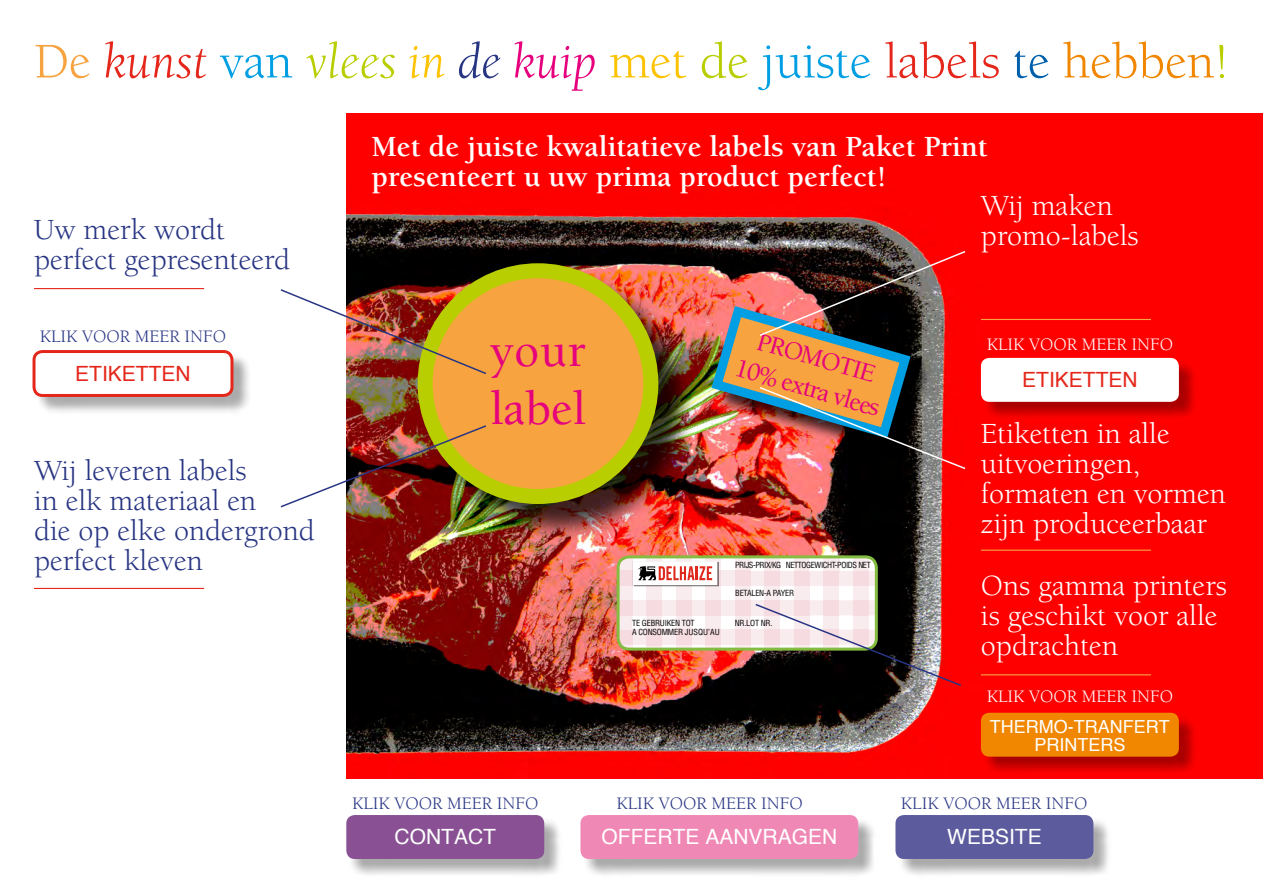
<style>
.page{position:relative;width:1263px;height:893px;background:#fff}
.page>*{position:absolute;margin:0;border:0;box-sizing:border-box;transform-origin:0 0}
.t1{font:51.15px "Berkeley LT";color:#009fe3}
.t2{font:500 48.75px/58.5px "Berkeley LT";color:#e6007d}
.t3{font:30px/30px "Berkeley LT";color:#fff}
.t4{font:30px/30px "Berkeley LT";color:#283583}
.t5{font:700 30px/30px "Berkeley LT";color:#fff}
.t6{font:500 26.1px/31.3px "Berkeley LT";color:#e6007d;text-align:center}
.t7{font:21px "Helvetica";color:#fff}
.t8{font:21px "Helvetica";color:#e5271b}
.t9{font:18px "Berkeley LT";color:#283583}
.t10{font:18px "Berkeley LT";color:#fff}
.t11{font:18px/18px "Helvetica";color:#fff;text-align:center}
.t12{font:condensed 8.25px/9.9px "Helvetica";letter-spacing:-.025em;color:#000}
.t13{font:condensed 8.25px "Helvetica";letter-spacing:-.05em;color:#000}
.s1{color:#f6a340}
.s2{font-style:italic;color:#e5271b}
.s3{font-style:italic;color:#b9ce00}
.s4{font-style:italic;color:#fdc300}
.s5{font-style:italic;color:#283583}
.s6{font-style:italic;color:#e6007d}
.s7{color:#fdc300}
.s8{color:#b9ce00}
.s9{color:#e5271b}
.s10{color:#0060ac}
.s11{color:#f18700}
</style>
<div class="page">
<img style="left:346px;top:113px;width:917px;height:665px">
<div style="left:422px;top:268px;width:276px;height:275px;background:#000;opacity:.75"></div>
<div style="left:425px;top:271px;width:226px;height:225px;background:#f6a340;border-radius:50%"></div>
<div style="left:418px;top:263px;width:240px;height:241px;border:15px solid #b9ce00;border-radius:50%"></div>
<img style="left:280px;top:288px;width:208px;height:87px">
<img style="left:280px;top:424px;width:208px;height:85px">
<img style="left:706px;top:250px;width:261px;height:220px">
<div style="left:617px;top:555px;width:261px;height:96px;border:3px solid #83bc41;border-radius:11px"></div>
<img style="left:618px;top:557px;width:345px;height:130px">
<hr style="left:34px;top:288px;width:170px;height:1px;background:#e5271b">
<hr style="left:981px;top:319px;width:170px;height:1px;background:#f6a340">
<hr style="left:981px;top:550px;width:170px;height:1px;background:#f6a340">
<hr style="left:981px;top:674px;width:170px;height:1px;background:#f6a340">
<hr style="left:34px;top:588px;width:170px;height:1px;background:#e5271b">
<div style="left:35px;top:353px;width:217px;height:62px;background:#000;opacity:.33"></div>
<div style="left:34px;top:351px;width:198px;height:44px;background:#fff;border-radius:9px"></div>
<div style="left:33px;top:350px;width:200px;height:47px;border:3px solid #e5271b;border-radius:9px"></div>
<div style="left:983px;top:360px;width:214px;height:60px;background:#000;opacity:.33"></div>
<div style="left:981px;top:358px;width:198px;height:44px;background:#fff;border-radius:9px"></div>
<div style="left:349px;top:817px;width:214px;height:61px;background:#000;opacity:.33"></div>
<div style="left:346px;top:815px;width:198px;height:44px;background:#895193;border-radius:9px"></div>
<div style="left:898px;top:817px;width:214px;height:61px;background:#000;opacity:.33"></div>
<div style="left:895px;top:815px;width:198px;height:44px;background:#5b5b9e;border-radius:9px"></div>
<div style="left:583px;top:817px;width:294px;height:61px;background:#000;opacity:.33"></div>
<div style="left:580px;top:815px;width:278px;height:44px;background:#f088b6;border-radius:9px"></div>
<div style="left:983px;top:715px;width:214px;height:60px;background:#000;opacity:.33"></div>
<div style="left:981px;top:713px;width:198px;height:44px;background:#f18700;border-radius:9px"></div>
<h1 class="t1" style="left:34px;top:34px;width:1196px"><span class="s1">De</span> <span class="s2">kunst</span> van <span class="s3">vlees</span> <span class="s4">in</span> <span class="s5">de</span> <span class="s6">kuip</span> <span class="s7">met</span> <span class="s8">de</span> juiste <span class="s9">labels</span> <span class="s10">te</span> <span class="s11">hebben</span><span class="s8">!</span></h1>
<p class="t4" style="left:34px;top:215px;width:258px">Uw merk wordt perfect gepresenteerd</p>
<p class="t5" style="left:371px;top:132px;width:618px">Met de juiste kwalitatieve labels van Paket Print presenteert u uw prima product perfect!</p>
<p class="t3" style="left:981px;top:191px;width:159px">Wij maken promo-labels</p>
<p class="t9" style="left:40px;top:327px;width:188px">KLIK VOOR MEER INFO</p>
<h2 class="t2" style="left:490px;top:322px;width:97px">your label</h2>
<p class="t6" style="left:748px;top:322px;width:151px;rotate:16deg">PROMOTIE<br>10% extra vlees</p>
<p class="t10" style="left:987px;top:334px;width:188px">KLIK VOOR MEER INFO</p>
<p class="t8" style="left:75px;top:360px;width:117px">ETIKETTEN</p>
<p class="t8" style="left:1022px;top:366px;width:117px">ETIKETTEN</p>
<p class="t3" style="left:981px;top:419px;width:246px">Etiketten in alle uitvoeringen, formaten en vormen zijn produceerbaar</p>
<p class="t3" style="left:981px;top:571px;width:248px">Ons gamma printers is geschikt voor alle opdrachten</p>
<p class="t4" style="left:34px;top:456px;width:283px">Wij leveren labels<br>in elk materiaal en<br>die op elke ondergrond perfect kleven</p>
<p class="t13" style="left:735px;top:560px;width:137px">PRIJS-PRIX/KG NETTOGEWICHT-POIDS NET</p>
<p class="t12" style="left:735px;top:588px;width:60px">BETALEN-A PAYER</p>
<p class="t12" style="left:632px;top:617px;width:89px">TE GEBRUIKEN TOT<br>A CONSOMMER JUSQU’AU</p>
<p class="t12" style="left:735px;top:617px;width:39px">NR.LOT NR.</p>
<p class="t10" style="left:987px;top:687px;width:188px">KLIK VOOR MEER INFO</p>
<p class="t11" style="left:990px;top:717px;width:181px">THERMO-TRANFERT<br>PRINTERS</p>
<p class="t9" style="left:352px;top:794px;width:188px">KLIK VOOR MEER INFO</p>
<p class="t9" style="left:616px;top:794px;width:188px">KLIK VOOR MEER INFO</p>
<p class="t9" style="left:901px;top:794px;width:188px">KLIK VOOR MEER INFO</p>
<p class="t7" style="left:395px;top:824px;width:103px">CONTACT</p>
<p class="t7" style="left:601px;top:824px;width:237px">OFFERTE AANVRAGEN</p>
<p class="t7" style="left:947px;top:824px;width:96px">WEBSITE</p>
</div>
